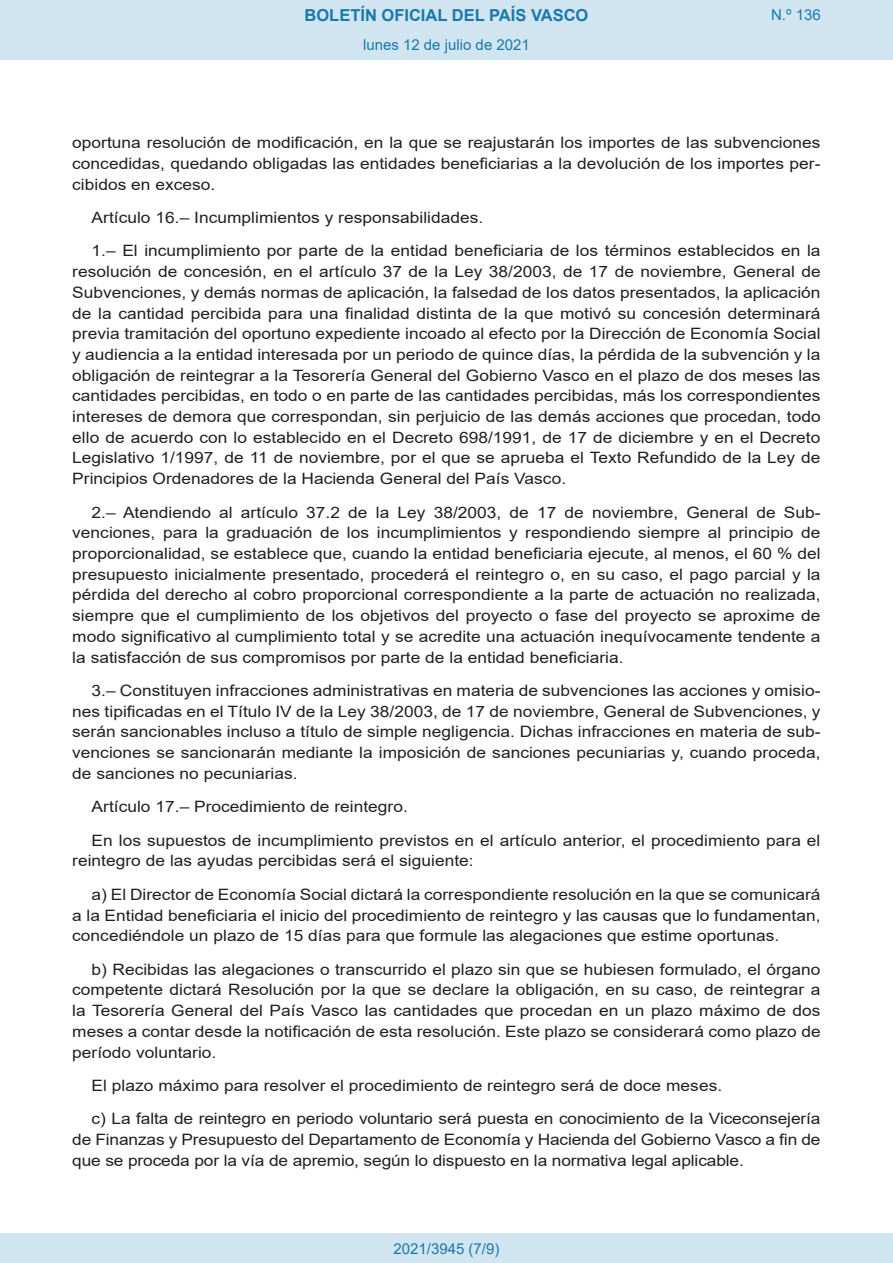
<style>
.page{position:relative;width:893px;height:1263px;background:#fff}
.page>*{position:absolute;margin:0;border:0;box-sizing:border-box;transform-origin:0 0}
.t1{font:700 16.5px "Arial";color:#1879ad}
.BOPVDetalle{font:15.6px/20.7px "Arial";color:#231f20;text-align:justify;scale:1.11 1}
.Paginacion_Centro{font:15px "Arial";color:#1879ad}
</style>
<div class="page">
<div style="left:0;top:0;width:893px;height:60px;background:#d0e5f0"></div>
<div style="left:0;top:1233px;width:893px;height:30px;background:#d0e5f0"></div>
<p class="t1" style="left:305px;top:3px;width:285px">BOLETÍN OFICIAL DEL PAÍS VASCO</p>
<p class="Paginacion_Centro" style="left:363px;top:35px;width:168px">lunes 12 de julio de 2021</p>
<p class="Paginacion_Centro" style="left:771px;top:5px;width:51px">N.º 136</p>
<p class="BOPVDetalle" style="left:72px;top:132px;width:676px">oportuna resolución de modificación, en la que se reajustarán los importes de las subvenciones concedidas, quedando obligadas las entidades beneficiarias a la devolución de los importes per&shy;cibidos en exceso.</p>
<p class="BOPVDetalle" style="left:92px;top:207px;width:354px">Artículo 16.– Incumplimientos y responsabilidades.</p>
<p class="BOPVDetalle" style="left:72px;top:240px;width:676px;text-indent:19px">1.– El incumplimiento por parte de la entidad beneficiaria de los términos establecidos en la resolución de concesión, en el artículo 37 de la Ley 38/2003, de 17 de noviembre, General de Subvenciones, y demás normas de aplicación, la falsedad de los datos presentados, la aplicación de la cantidad percibida para una finalidad distinta de la que motivó su concesión determinará previa tramitación del oportuno expediente incoado al efecto por la Dirección de Economía Social y audiencia a la entidad interesada por un periodo de quince días, la pérdida de la subvención y la obligación de reintegrar a la Tesorería General del Gobierno Vasco en el plazo de dos meses las cantidades percibidas, en todo o en parte de las cantidades percibidas, más los correspondientes intereses de demora que correspondan, sin perjuicio de las demás acciones que procedan, todo ello de acuerdo con lo establecido en el Decreto 698/1991, de 17 de diciembre y en el Decreto Legislativo 1/1997, de 11 de noviembre, por el que se aprueba el Texto Refundido de la Ley de Principios Ordenadores de la Hacienda General del País Vasco.</p>
<p class="BOPVDetalle" style="left:72px;top:502px;width:676px;text-indent:19px">2.– Atendiendo al artículo 37.2 de la Ley 38/2003, de 17 de noviembre, General de Sub&shy;venciones, para la graduación de los incumplimientos y respondiendo siempre al principio de proporcionalidad, se establece que, cuando la entidad beneficiaria ejecute, al menos, el 60 % del presupuesto inicialmente presentado, procederá el reintegro o, en su caso, el pago parcial y la pérdida del derecho al cobro proporcional correspondiente a la parte de actuación no realizada, siempre que el cumplimiento de los objetivos del proyecto o fase del proyecto se aproxime de modo significativo al cumplimiento total y se acredite una actuación inequívocamente tendente a la satisfacción de sus compromisos por parte de la entidad beneficiaria.</p>
<p class="BOPVDetalle" style="left:72px;top:680px;width:676px;text-indent:19px">3.– Constituyen infracciones administrativas en materia de subvenciones las acciones y omisio&shy;nes tipificadas en el Título IV de la Ley 38/2003, de 17 de noviembre, General de Subvenciones, y serán sancionables incluso a título de simple negligencia. Dichas infracciones en materia de sub&shy;venciones se sancionarán mediante la imposición de sanciones pecuniarias y, cuando proceda, de sanciones no pecuniarias.</p>
<p class="BOPVDetalle" style="left:92px;top:796px;width:286px">Artículo 17.– Procedimiento de reintegro.</p>
<p class="BOPVDetalle" style="left:72px;top:830px;width:675px;text-indent:19px">En los supuestos de incumplimiento previstos en el artículo anterior, el procedimiento para el reintegro de las ayudas percibidas será el siguiente:</p>
<p class="BOPVDetalle" style="left:72px;top:884px;width:676px;text-indent:19px">a) El Director de Economía Social dictará la correspondiente resolución en la que se comunicará a la Entidad beneficiaria el inicio del procedimiento de reintegro y las causas que lo fundamentan, concediéndole un plazo de 15 días para que formule las alegaciones que estime oportunas.</p>
<p class="BOPVDetalle" style="left:72px;top:959px;width:676px;text-indent:19px">b) Recibidas las alegaciones o transcurrido el plazo sin que se hubiesen formulado, el órgano competente dictará Resolución por la que se declare la obligación, en su caso, de reintegrar a la Tesorería General del País Vasco las cantidades que procedan en un plazo máximo de dos meses a contar desde la notificación de esta resolución. Este plazo se considerará como plazo de período voluntario.</p>
<p class="BOPVDetalle" style="left:92px;top:1075px;width:570px">El plazo máximo para resolver el procedimiento de reintegro será de doce meses.</p>
<p class="BOPVDetalle" style="left:72px;top:1108px;width:676px;text-indent:19px">c) La falta de reintegro en periodo voluntario será puesta en conocimiento de la Viceconsejería de Finanzas y Presupuesto del Departamento de Economía y Hacienda del Gobierno Vasco a fin de que se proceda por la vía de apremio, según lo dispuesto en la normativa legal aplicable.</p>
<p class="Paginacion_Centro" style="left:393px;top:1238px;width:107px">2021/3945 (7/9)</p>
</div>
